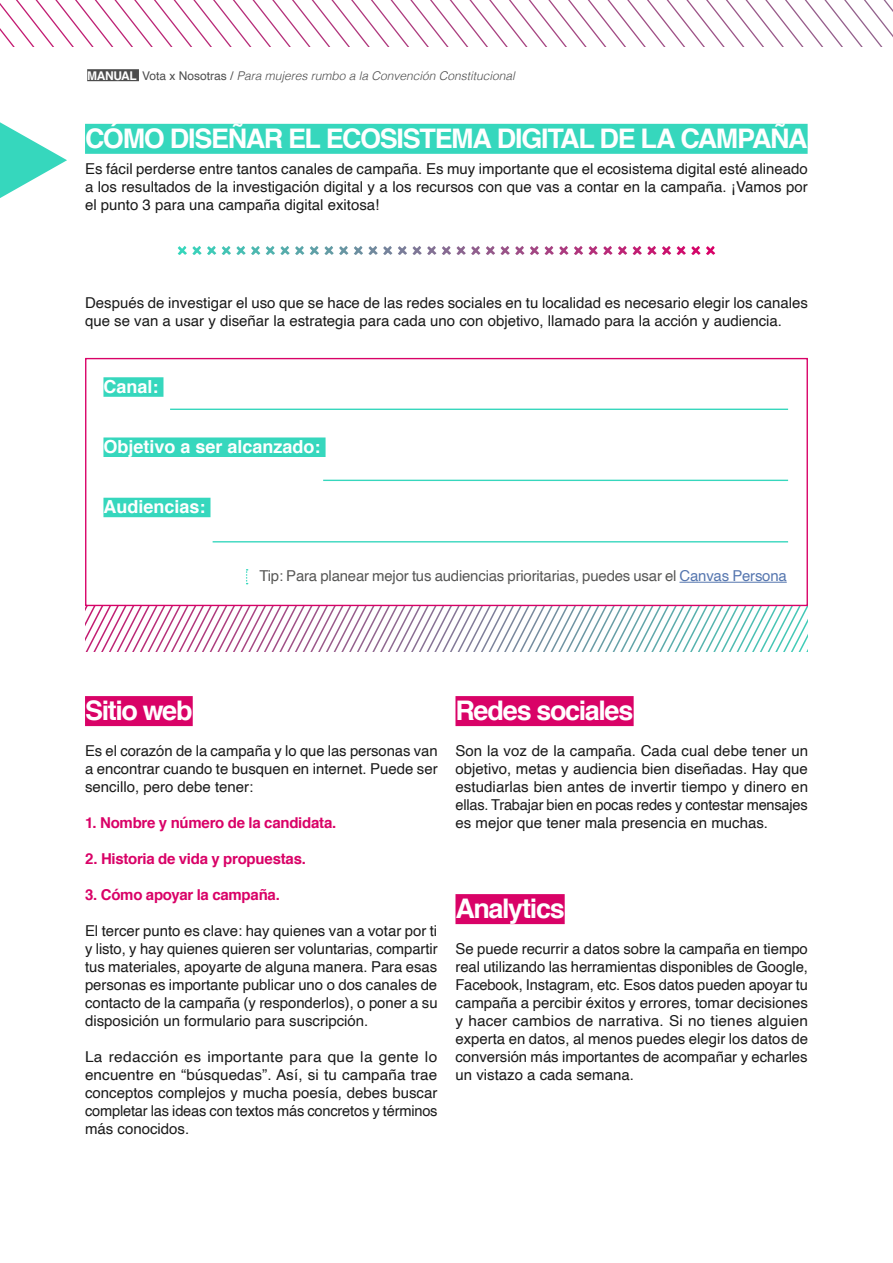
<style>
.page{position:relative;width:893px;height:1263px;background:#fff}
.page>*{position:absolute;margin:0;border:0;box-sizing:border-box;transform-origin:0 0}
.t1{font:700 27px "Helvetica";letter-spacing:-.05em;color:#fff}
.t2{font:700 18px "Helvetica";color:#fff}
.t3{font:15px/18px "Helvetica";color:#1a1a1a;text-align:justify}
.t4{font:700 15px "Helvetica";letter-spacing:-.02em;color:#d90267}
.t5{font:15px "Helvetica";letter-spacing:-.01em;color:#575756}
.t6{font:italic 300 12px "Helvetica";color:#4d4d4d}
.s1{font-weight:700;font-style:normal;color:#fff}
.s2{font-weight:400;font-style:normal}
.s3{color:#5576af}
</style>
<div class="page">
<svg style="left:0;top:0;width:893px;height:47px"></svg>
<div style="left:87px;top:69px;width:52px;height:12px;background:#4d4d4d"></div>
<div style="left:85px;top:124px;width:723px;height:30px;background:#36d7bd"></div>
<img style="left:178px;top:246px;width:538px;height:9px">
<svg style="left:0;top:122px;width:67px;height:76px"></svg>
<div style="left:85px;top:696px;width:108px;height:30px;background:#d90267"></div>
<svg style="left:85px;top:606px;width:723px;height:45px"></svg>
<div style="left:85px;top:358px;width:723px;height:248px;border:1px solid #d90267"></div>
<div style="left:103px;top:377px;width:60px;height:20px;background:#36d7bd"></div>
<div style="left:103px;top:437px;width:223px;height:20px;background:#36d7bd"></div>
<div style="left:103px;top:498px;width:107px;height:19px;background:#36d7bd"></div>
<hr style="left:170px;top:409px;width:618px;height:1px;background:#36d7bd">
<hr style="left:323px;top:480px;width:465px;height:1px;background:#36d7bd">
<hr style="left:213px;top:541px;width:575px;height:1px;background:#36d7bd">
<svg style="left:246px;top:569px;width:2px;height:15px"></svg>
<hr style="left:679px;top:582px;width:108px;height:1px;background:#5576af">
<div style="left:455px;top:696px;width:179px;height:30px;background:#d90267"></div>
<div style="left:455px;top:894px;width:110px;height:30px;background:#d90267"></div>
<p class="t6" style="left:87px;top:65px;width:429px"><span class="s1">MANUAL</span> <span class="s2">Vota x Nosotras /</span> Para mujeres rumbo a la Convención Constitucional</p>
<h1 class="t1" style="left:85px;top:117px;width:724px">CÓMO DISEÑAR EL ECOSISTEMA DIGITAL DE LA CAMPAÑA</h1>
<p class="t3" style="left:85px;top:161px;width:724px">Es fácil perderse entre tantos canales de campaña. Es muy importante que el ecosistema digital esté alineado a los resultados de la investigación digital y a los recursos con que vas a contar en la campaña. ¡Vamos por el punto 3 para una campaña digital exitosa!</p>
<p class="t3" style="left:85px;top:294px;width:724px">Después de investigar el uso que se hace de las redes sociales en tu localidad es necesario elegir los canales que se van a usar y diseñar la estrategia para cada uno con objetivo, llamado para la acción y audiencia.</p>
<p class="t2" style="left:103px;top:372px;width:57px">Canal:</p>
<p class="t2" style="left:103px;top:432px;width:219px">Objetivo a ser alcanzado:</p>
<p class="t2" style="left:103px;top:493px;width:104px">Audiencias:</p>
<p class="t5" style="left:259px;top:564px;width:529px">Tip: Para planear mejor tus audiencias prioritarias, puedes usar el <span class="s3">Canvas Persona</span></p>
<h1 class="t1" style="left:85px;top:689px;width:109px">Sitio web</h1>
<p class="t3" style="left:85px;top:742px;width:354px">Es el corazón de la campaña y lo que las personas van a encontrar cuando te busquen en internet. Puede ser sencillo, pero debe tener:</p>
<p class="t4" style="left:85px;top:811px;width:253px">1. Nombre y número de la candidata.</p>
<p class="t4" style="left:85px;top:847px;width:222px">2. Historia de vida y propuestas.</p>
<p class="t4" style="left:85px;top:883px;width:196px">3. Cómo apoyar la campaña.</p>
<p class="t3" style="left:85px;top:922px;width:354px">El tercer punto es clave: hay quienes van a votar por ti y listo, y hay quienes quieren ser voluntarias, compartir tus materiales, apoyarte de alguna manera. Para esas personas es importante publicar uno o dos canales de contacto de la campaña (y responderlos), o poner a su disposición un formulario para suscripción.</p>
<p class="t3" style="left:85px;top:1048px;width:354px">La redacción es importante para que la gente lo encuentre en “búsquedas”. Así, si tu campaña trae conceptos complejos y mucha poesía, debes buscar completar las ideas con textos más concretos y términos más conocidos.</p>
<h1 class="t1" style="left:455px;top:689px;width:180px">Redes sociales</h1>
<p class="t3" style="left:455px;top:742px;width:354px">Son la voz de la campaña. Cada cual debe tener un objetivo, metas y audiencia bien diseñadas. Hay que estudiarlas bien antes de invertir tiempo y dinero en ellas. Trabajar bien en pocas redes y contestar mensajes es mejor que tener mala presencia en muchas.</p>
<h1 class="t1" style="left:455px;top:887px;width:111px">Analytics</h1>
<p class="t3" style="left:455px;top:940px;width:354px">Se puede recurrir a datos sobre la campaña en tiempo real utilizando las herramientas disponibles de Google, Facebook, Instagram, etc. Esos datos pueden apoyar tu campaña a percibir éxitos y errores, tomar decisiones y hacer cambios de narrativa. Si no tienes alguien experta en datos, al menos puedes elegir los datos de conversión más importantes de acompañar y echarles un vistazo a cada semana.</p>
</div>
